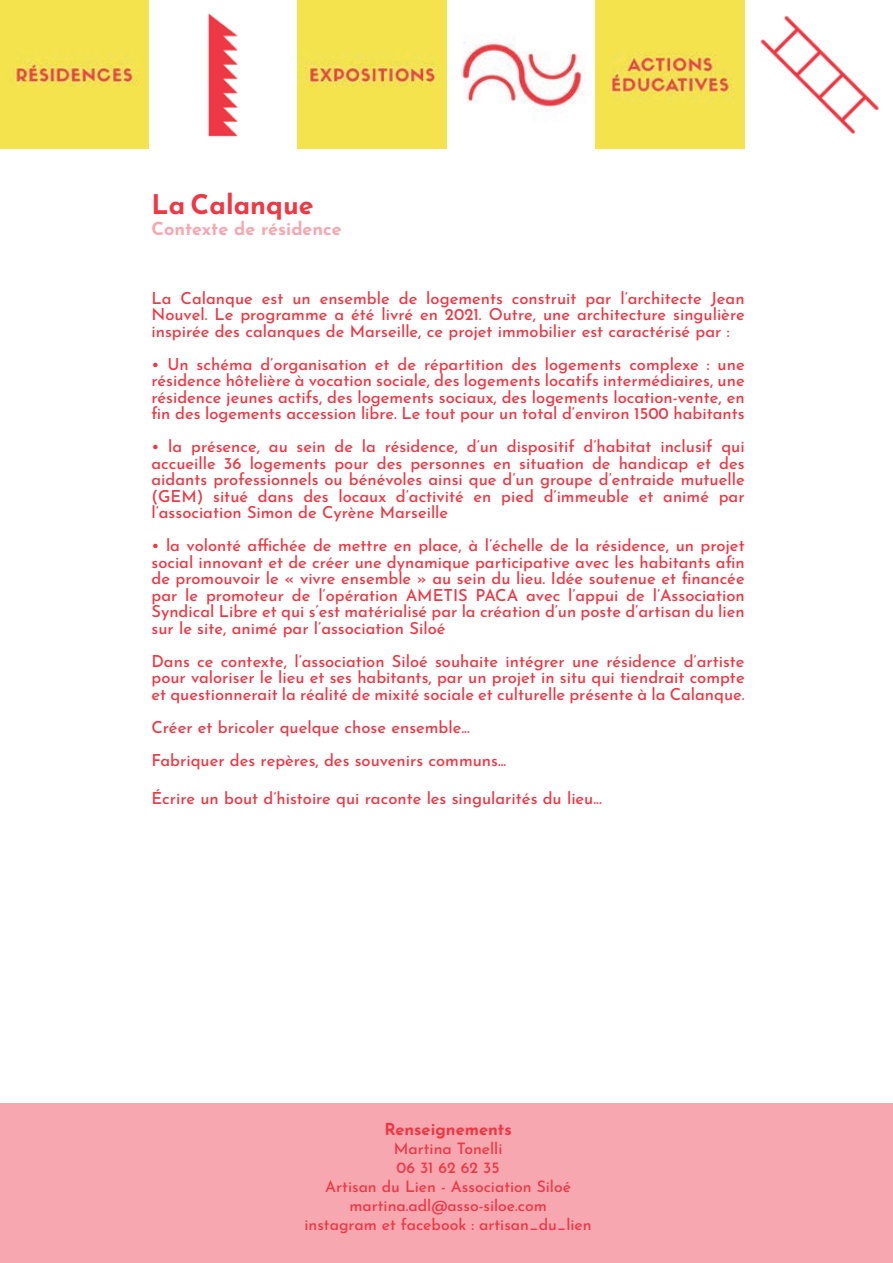
<style>
.page{position:relative;width:893px;height:1263px;background:#fff}
.page>*{position:absolute;margin:0;border:0;box-sizing:border-box;transform-origin:0 0}
.t1{font:700 27px "Josefin Sans";color:#ee3844}
.t2{font:700 18px "Josefin Sans";color:#f7a7af}
.t3{font:500 16.5px/16.5px "Josefin Sans";color:#ee3844;text-align:justify}
.t4{font:700 16.5px "Josefin Sans";color:#ee3844}
.t5{font:500 15.75px/18.9px "Josefin Sans";color:#ee3844;text-align:center}
</style>
<div class="page">
<div style="left:0;top:1104px;width:893px;height:159px;background:#f7a7af"></div>
<img style="left:0;top:0;width:879px;height:149px">
<h1 class="t1" style="left:151px;top:184px;width:164px">La Calanque</h1>
<p class="t2" style="left:151px;top:216px;width:192px">Contexte de résidence</p>
<p class="t3" style="left:151px;top:288px;width:595px">La Calanque est un ensemble de logements construit par l’architecte Jean Nouvel. Le programme a été livré en 2021. Outre, une architecture singulière inspirée des calanques de Marseille, ce projet immobilier est caractérisé par :</p>
<p class="t3" style="left:151px;top:354px;width:595px">• Un schéma d’organisation et de répartition des logements complexe : une résidence hôtelière à vocation sociale, des logements locatifs intermédiaires, une résidence jeunes actifs, des logements sociaux, des logements location-vente, en fin des logements accession libre. Le tout pour un total d’environ 1500 habitants</p>
<p class="t3" style="left:151px;top:437px;width:595px">• la présence, au sein de la résidence, d’un dispositif d’habitat inclusif qui accueille 36 logements pour des personnes en situation de handicap et des aidants professionnels ou bénévoles ainsi que d’un groupe d’entraide mutuelle (GEM) situé dans des locaux d’activité en pied d’immeuble et animé par l’association Simon de Cyrène Marseille</p>
<p class="t3" style="left:151px;top:536px;width:595px">• la volonté affichée de mettre en place, à l’échelle de la résidence, un projet social innovant et de créer une dynamique participative avec les habitants afin de promouvoir le « vivre ensemble » au sein du lieu. Idée soutenue et financée par le promoteur de l’opération AMETIS PACA avec l’appui de l’Association Syndical Libre et qui s’est matérialisé par la création d’un poste d’artisan du lien sur le site, animé par l’association Siloé</p>
<p class="t3" style="left:151px;top:651px;width:595px">Dans ce contexte, l’association Siloé souhaite intégrer une résidence d’artiste pour valoriser le lieu et ses habitants, par un projet in situ qui tiendrait compte et questionnerait la réalité de mixité sociale et culturelle présente à la Calanque.</p>
<p class="t3" style="left:151px;top:709px;width:356px;line-height:33px">Créer et bricoler quelque chose ensemble...<br>Fabriquer des repères, des souvenirs communs...</p>
<p class="t3" style="left:151px;top:788px;width:452px">Écrire un bout d’histoire qui raconte les singularités du lieu...</p>
<p class="t4" style="left:384px;top:1117px;width:129px">Renseignements</p>
<p class="t5" style="left:304px;top:1138px;width:289px">Martina Tonelli<br>06 31 62 62 35<br>Artisan du Lien - Association Siloé martina.adl@asso-siloe.com<br>instagram et facebook : artisan_du_lien</p>
</div>
